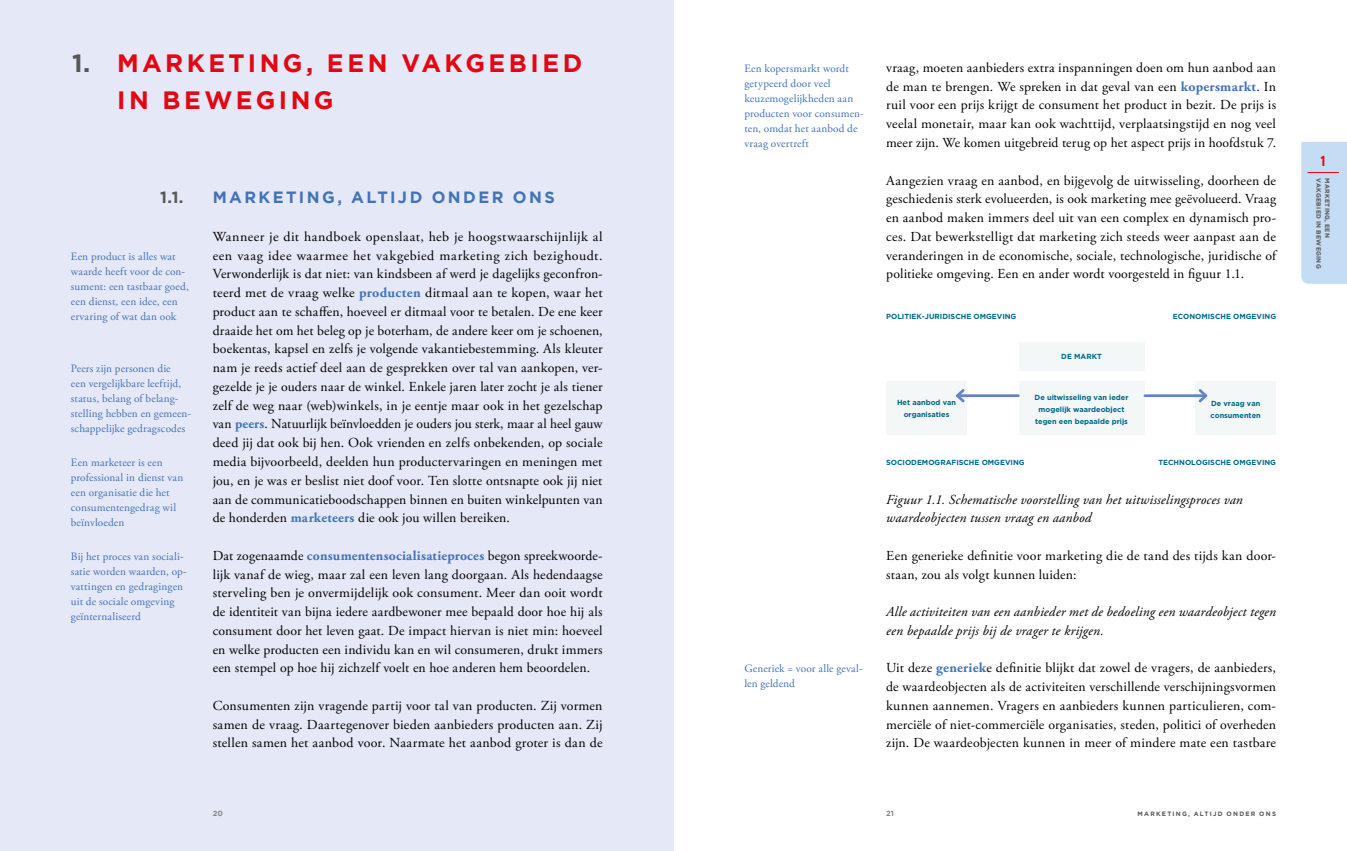
<style>
.page{position:relative;width:1347px;height:851px;background:#fff}
.page>*{position:absolute;margin:0;border:0;box-sizing:border-box;transform-origin:0 0}
.t1{font:700 25px/37.5px "Gotham";letter-spacing:.14em;color:#e30613}
.t2{font:700 16.25px "Gotham";letter-spacing:.15em;color:#4273b8}
.t3{font:700 16.25px "Gotham";color:#575756}
.t4{font:700 15px "Brandon Grotesque";color:#e30613}
.t5{font:13.75px/18.8px "Adobe Garamond Pro";letter-spacing:.01em;color:#000;text-align:justify}
.t6{font:italic 13.75px/18.8px "Adobe Garamond Pro";letter-spacing:.015em;color:#000}
.t7{font:11.25px/15px "Adobe Garamond Pro";letter-spacing:.01em;color:#4273b8}
.t8{font:700 7.5px "Gotham";color:#878787}
.t9{font:700 7.38px/12px "Gotham";color:#006888;text-align:center}
.t10{font:700 6.25px "Gotham";letter-spacing:.05em;color:#575756}
.s1{color:#575756}
.s2{font-weight:700;color:#4273b8}
</style>
<div class="page">
<div style="left:0;top:0;width:673px;height:850px;background:#e5e8f6"></div>
<div style="left:886px;top:381px;width:81px;height:54px;background:#f3f7f8"></div>
<div style="left:1019px;top:381px;width:125px;height:54px;background:#f3f7f8"></div>
<div style="left:1195px;top:381px;width:81px;height:54px;background:#f3f7f8"></div>
<div style="left:1019px;top:342px;width:125px;height:28px;background:#f3f7f8"></div>
<hr style="left:956px;top:394px;width:63px;height:3px;background:#6385c3">
<svg style="left:956px;top:389px;width:8px;height:13px"></svg>
<hr style="left:1143px;top:394px;width:64px;height:3px;background:#6385c3">
<svg style="left:1198px;top:389px;width:9px;height:13px"></svg>
<div style="left:1301px;top:142px;width:45px;height:142px;background:#c4dcf4"></div>
<hr style="left:1307px;top:172px;width:31px;height:1px;background:#e30613">
<h1 class="t1" style="left:117px;top:44px;width:467px;text-indent:-45px"><span class="s1">1.</span> MARKETING, EEN VAKGEBIED<br>IN BEWEGING</h1>
<p class="t3" style="left:160px;top:188px;width:25px">1.1.</p>
<p class="t2" style="left:213px;top:188px;width:343px">MARKETING, ALTIJD ONDER ONS</p>
<p class="t5" style="left:213px;top:227px;width:391px">Wanneer je dit handboek openslaat, heb je hoogstwaarschijnlijk al een vaag idee waarmee het vakgebied marketing zich bezighoudt.<br>Verwonderlijk is dat niet: van kindsbeen af werd je dagelijks geconfron&shy;teerd met de vraag welke <span class="s2">producten</span> ditmaal aan te kopen, waar het product aan te schaffen, hoeveel er ditmaal voor te betalen. De ene keer draaide het om het beleg op je boterham, de andere keer om je schoenen, boekentas, kapsel en zelfs je volgende vakantiebestemming. Als kleuter nam je reeds actief deel aan de gesprekken over tal van aankopen, ver&shy;gezelde je je ouders naar de winkel. Enkele jaren later zocht je als tiener zelf de weg naar (web)winkels, in je eentje maar ook in het gezelschap van <span class="s2">peers</span>. Natuurlijk beïnvloedden je ouders jou sterk, maar al heel gauw deed jij dat ook bij hen. Ook vrienden en zelfs onbekenden, op sociale media bijvoorbeeld, deelden hun productervaringen en meningen met jou, en je was er beslist niet doof voor. Ten slotte ontsnapte ook jij niet aan de communicatieboodschappen binnen en buiten winkelpunten van de honderden <span class="s2">marketeers</span> die ook jou willen bereiken.</p>
<p class="t5" style="left:213px;top:546px;width:391px">Dat zogenaamde <span class="s2">consumentensocialisatieproces</span> begon spreekwoorde&shy;lijk vanaf de wieg, maar zal een leven lang doorgaan. Als hedendaagse sterveling ben je onvermijdelijk ook consument. Meer dan ooit wordt de identiteit van bijna iedere aardbewoner mee bepaald door hoe hij als consument door het leven gaat. De impact hiervan is niet min: hoeveel en welke producten een individu kan en wil consumeren, drukt immers een stempel op hoe hij zichzelf voelt en hoe anderen hem beoordelen.</p>
<p class="t5" style="left:213px;top:696px;width:391px">Consumenten zijn vragende partij voor tal van producten. Zij vormen samen de vraag. Daartegenover bieden aanbieders producten aan. Zij stellen samen het aanbod voor. Naarmate het aanbod groter is dan de</p>
<p class="t7" style="left:71px;top:249px;width:119px">Een product is alles wat waarde heeft voor de con&shy;sument: een tastbaar goed, een dienst, een idee, een ervaring of wat dan ook</p>
<p class="t7" style="left:71px;top:361px;width:122px">Peers zijn personen die<br>een vergelijkbare leeftijd, status, belang of belang&shy;stelling hebben en gemeen&shy;schappelijke gedragscodes</p>
<p class="t7" style="left:71px;top:455px;width:114px">Een marketeer is een professional in dienst van een organisatie die het consumentengedrag wil beïnvloeden</p>
<p class="t7" style="left:71px;top:549px;width:117px">Bij het proces van sociali&shy;satie worden waarden, op&shy;vattingen en gedragingen uit de sociale omgeving geïnternaliseerd</p>
<p class="t7" style="left:744px;top:61px;width:121px">Een kopersmarkt wordt getypeerd door veel keuzemogelijkheden aan producten voor consumen&shy;ten, omdat het aanbod de vraag overtreft</p>
<p class="t7" style="left:744px;top:661px;width:120px">Generiek = voor alle geval&shy;len geldend</p>
<p class="t5" style="left:886px;top:59px;width:391px">vraag, moeten aanbieders extra inspanningen doen om hun aanbod aan de man te brengen. We spreken in dat geval van een <span class="s2">kopersmarkt</span>. In ruil voor een prijs krijgt de consument het product in bezit. De prijs is veelal monetair, maar kan ook wachttijd, verplaatsingstijd en nog veel meer zijn. We komen uitgebreid terug op het aspect prijs in hoofdstuk 7.</p>
<p class="t5" style="left:886px;top:171px;width:391px">Aangezien vraag en aanbod, en bijgevolg de uitwisseling, doorheen de geschiedenis sterk evolueerden, is ook marketing mee geëvolueerd. Vraag en aanbod maken immers deel uit van een complex en dynamisch pro&shy;ces. Dat bewerkstelligt dat marketing zich steeds weer aanpast aan de veranderingen in de economische, sociale, technologische, juridische of politieke omgeving. Een en ander wordt voorgesteld in figuur 1.1.</p>
<p class="t9" style="left:886px;top:310px;width:132px">POLITIEK-JURIDISCHE OMGEVING</p>
<p class="t9" style="left:1061px;top:350px;width:42px">DE MARKT</p>
<p class="t9" style="left:1172px;top:310px;width:105px">ECONOMISCHE OMGEVING</p>
<p class="t9" style="left:897px;top:396px;width:61px">Het aanbod van organisaties</p>
<p class="t9" style="left:1034px;top:391px;width:95px">De uitwisseling van ieder mogelijk waardeobject tegen een bepaalde prijs</p>
<p class="t9" style="left:1210px;top:397px;width:52px;text-align:left">De vraag van consumenten</p>
<p class="t9" style="left:886px;top:456px;width:140px">SOCIODEMOGRAFISCHE OMGEVING</p>
<p class="t9" style="left:1158px;top:456px;width:119px">TECHNOLOGISCHE OMGEVING</p>
<p class="t6" style="left:886px;top:490px;width:358px">Figuur 1.1. Schematische voorstelling van het uitwisselingsproces van waardeobjecten tussen vraag en aanbod</p>
<p class="t5" style="left:886px;top:546px;width:391px">Een generieke definitie voor marketing die de tand des tijds kan door&shy;staan, zou als volgt kunnen luiden:</p>
<p class="t6" style="left:886px;top:602px;width:391px">Alle activiteiten van een aanbieder met de bedoeling een waardeobject tegen een bepaalde prijs bij de vrager te krijgen.</p>
<p class="t5" style="left:886px;top:659px;width:391px">Uit deze <span class="s2">generiek</span>e definitie blijkt dat zowel de vragers, de aanbieders, de waardeobjecten als de activiteiten verschillende verschijningsvormen kunnen aannemen. Vragers en aanbieders kunnen particulieren, com&shy;merciële of niet-commerciële organisaties, steden, politici of overheden zijn. De waardeobjecten kunnen in meer of mindere mate een tastbare</p>
<p class="t8" style="left:213px;top:808px;width:12px">20</p>
<p class="t8" style="left:886px;top:808px;width:9px">21</p>
<p class="t10" style="left:1137px;top:809px;width:13px">Marketing</p>
<p class="t10" style="left:1188px;top:809px;width:12px">, altijd</p>
<p class="t10" style="left:1226px;top:809px;width:7px">onder</p>
<p class="t10" style="left:1259px;top:809px;width:7px">ons</p>
<p class="t4" style="left:1320px;top:150px;width:7px">1</p>
<p class="t10" style="left:1322px;top:178px;width:92px;rotate:90deg">VAKGEBIED IN BEWEGING</p>
<p class="t10" style="left:1331px;top:178px;width:61px;rotate:90deg">MARKETING, EEN</p>
</div>
